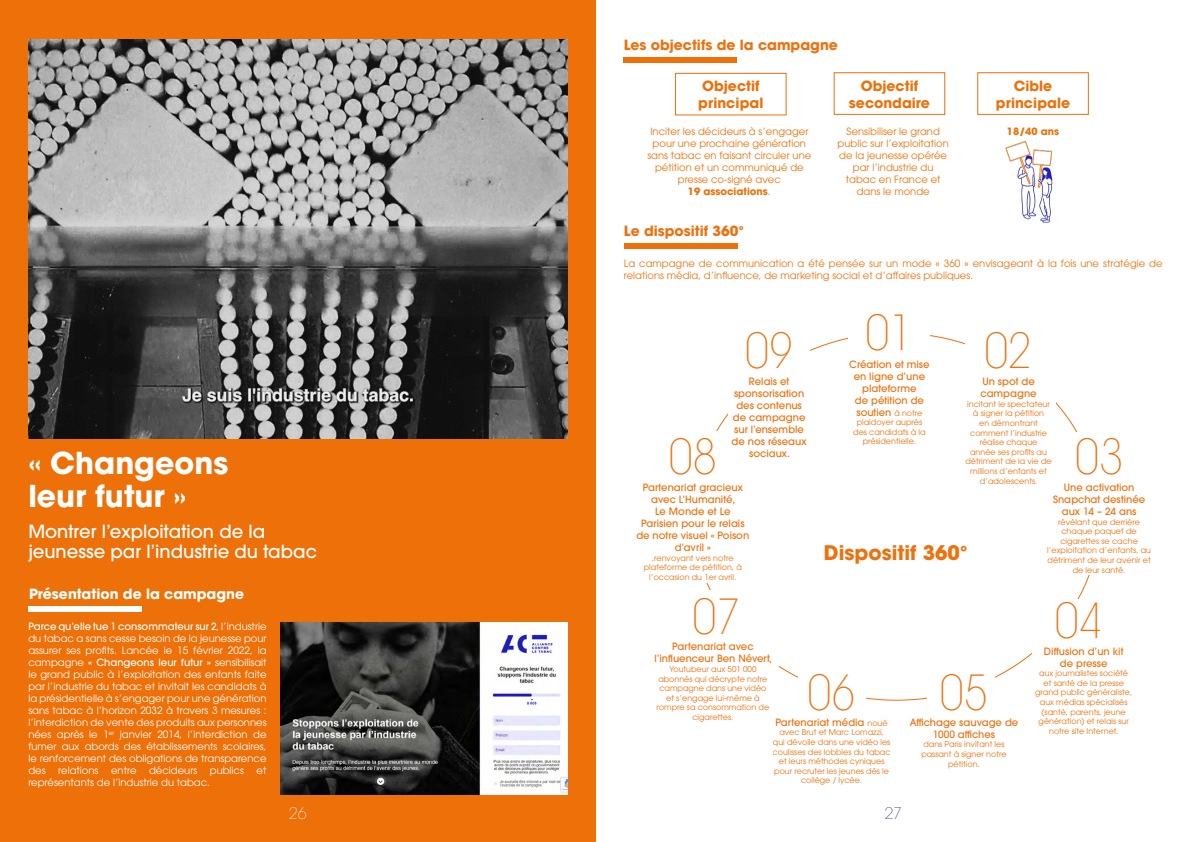
<style>
.page{position:relative;width:1191px;height:842px;background:#fff}
.page>*{position:absolute;margin:0;border:0;box-sizing:border-box;transform-origin:0 0}
.t1{font:200 condensed 48px "ITC Avant Garde Std";color:#ed710d}
.t2{font:700 30px/33px "ITC Avant Garde Pro";color:#fff}
.t3{font:700 20px "ITC Avant Garde Std";color:#ed710d}
.t4{font:500 18px/20px "ITC Avant Garde Pro";color:#fff}
.t5{font:200 16px "ITC Avant Garde Std";color:#273389}
.t6{font:200 16px "ITC Avant Garde Std";color:#fff}
.t7{font:700 14px/16.8px "ITC Avant Garde Std";color:#ed7009;text-align:center}
.t8{font:700 14px "ITC Avant Garde Std";color:#ed710d}
.t9{font:700 14px "ITC Avant Garde Std";color:#fff}
.t10{font:10px/12px "ITC Avant Garde Pro";color:#fff;text-align:justify}
.t11{font:500 10px/12px "ITC Avant Garde Pro";color:#ed710d;text-align:center}
.t12{font:10px/12px "ITC Avant Garde Pro";color:#ed7009;text-align:center}
.t13{font:10px/12px "ITC Avant Garde Pro";color:#ed710d}
.t14{font:700 10px "ITC Avant Garde Pro";color:#ed7009}
.t15{font:8px/9.6px "ITC Avant Garde Pro";color:#ed710d;text-align:center}
.s1{font-weight:500}
.s2{font-weight:700}
.s3{font-weight:400;font-size:8px}
</style>
<div class="page">
<div style="left:0;top:0;width:595px;height:842px;background:#ed7009"></div>
<img style="left:28px;top:40px;width:539px;height:398px">
<div style="left:28px;top:606px;width:114px;height:6px;background:#fff"></div>
<img style="left:280px;top:622px;width:287px;height:173px">
<div style="left:624px;top:243px;width:113px;height:6px;background:#ed7009"></div>
<div style="left:675px;top:73px;width:111px;height:42px;border:1px solid #ed7009"></div>
<div style="left:833px;top:72px;width:112px;height:43px;border:1px solid #ed7009"></div>
<div style="left:977px;top:72px;width:111px;height:43px;border:1px solid #ed7009"></div>
<img style="left:977px;top:108px;width:112px;height:115px">
<div style="left:623px;top:57px;width:114px;height:6px;background:#ed7009"></div>
<h2 class="t2" style="left:28px;top:446px;width:202px">« Changeons leur futur »</h2>
<h3 class="t4" style="left:28px;top:521px;width:290px">Montrer l’exploitation de la jeunesse par l’industrie du tabac</h3>
<h3 class="t9" style="left:29px;top:584px;width:217px">Présentation de la campagne</h3>
<p class="t10" style="left:28px;top:620px;width:240px"><span class="s1">Parce qu’elle tue 1 consommateur sur 2</span>, l’industrie du tabac a sans cesse besoin de la jeunesse pour assurer ses profits. Lancée le 15 février 2022, la campagne <span class="s1">« Changeons leur futur »</span> sensibilisait le grand public à l’exploitation des enfants faite par l’industrie du tabac et invitait les candidats à la présidentielle à s’engager pour une génération sans tabac à l’horizon 2032 à travers 3 mesures : l’interdiction de vente des produits aux personnes nées après le 1<sup>er</sup> janvier 2014, l’interdiction de fumer aux abords des établissements scolaires, le renforcement des obligations de transparence des</p>
<p class="t10" style="left:58px;top:764px;width:42px">relations</p>
<p class="t10" style="left:111px;top:764px;width:27px">entre</p>
<p class="t10" style="left:149px;top:764px;width:50px">décideurs</p>
<p class="t10" style="left:210px;top:764px;width:36px">publics</p>
<p class="t10" style="left:257px;top:764px;width:11px">et</p>
<p class="t10" style="left:28px;top:776px;width:183px">représentants de l’industrie du tabac.</p>
<h3 class="t6" style="left:289px;top:803px;width:19px">26</h3>
<h3 class="t8" style="left:623px;top:36px;width:216px">Les objectifs de la campagne</h3>
<h3 class="t7" style="left:849px;top:77px;width:82px">Objectif secondaire</h3>
<h3 class="t7" style="left:996px;top:77px;width:76px">Cible principale</h3>
<h3 class="t7" style="left:698px;top:78px;width:67px;text-align:left">Objectif principal</h3>
<p class="t12" style="left:647px;top:125px;width:165px">Inciter les décideurs à s’engager pour une prochaine génération sans tabac en faisant circuler une pétition et un communiqué de presse co-signé avec<br><span class="s2">19 associations</span>.</p>
<p class="t12" style="left:837px;top:125px;width:113px">Sensibiliser le grand public sur l’exploitation de la jeunesse opérée par l’industrie du tabac en France et dans le monde</p>
<p class="t14" style="left:1007px;top:125px;width:54px">18/40 ans</p>
<h3 class="t8" style="left:624px;top:222px;width:122px">Le dispositif 360°</h3>
<p class="t13" style="left:624px;top:257px;width:540px">La campagne de communication a été pensée sur un mode « 360 » envisageant à la fois une stratégie de relations média, d’influence, de marketing social et d’affaires publiques.</p>
<h1 class="t1" style="left:745px;top:323px;width:49px">09</h1>
<p class="t11" style="left:731px;top:375px;width:76px">Relais et sponsorisation des contenus de campagne sur l’ensemble de nos réseaux sociaux.</p>
<h1 class="t1" style="left:669px;top:429px;width:49px">08</h1>
<p class="t11" style="left:636px;top:481px;width:114px">Partenariat gracieux avec L’Humanité,<br>Le Monde et Le<br>Parisien pour le relais de notre visuel « Poison d’avril »</p>
<p class="t15" style="left:644px;top:553px;width:99px">,renvoyant vers notre plateforme de pétition, à l’occasion du 1er avril.</p>
<h1 class="t1" style="left:692px;top:589px;width:49px">07</h1>
<h1 class="t1" style="left:865px;top:305px;width:49px">01</h1>
<h1 class="t1" style="left:984px;top:323px;width:49px">02</h1>
<p class="t11" style="left:849px;top:358px;width:82px">Création et mise en ligne d’une plateforme<br>de pétition de soutien <span class="s3">à notre</span></p>
<p class="t15" style="left:853px;top:417px;width:74px">plaidoyer auprès des candidats à la présidentielle.</p>
<p class="t11" style="left:980px;top:375px;width:58px;text-align:left">Un spot de campagne</p>
<p class="t15" style="left:965px;top:399px;width:88px">incitant le spectateur à signer la pétition<br>en démontrant comment l’industrie réalise chaque<br>année ses profits au détriment de la vie de millions d’enfants et d’adolescents.</p>
<h1 class="t1" style="left:1075px;top:429px;width:49px">03</h1>
<p class="t11" style="left:1053px;top:481px;width:94px">Une activation<br>Snapchat destinée aux 14 – 24 ans</p>
<p class="t15" style="left:1047px;top:517px;width:105px">révélant que derrière chaque paquet de cigarettes se cache l’exploitation d’enfants, au détriment de leur avenir et de leur santé.</p>
<h3 class="t3" style="left:824px;top:540px;width:145px">Dispositif 360°</h3>
<h1 class="t1" style="left:1055px;top:593px;width:49px">04</h1>
<p class="t11" style="left:654px;top:641px;width:119px">Partenariat avec l’influenceur Ben Névert,</p>
<p class="t15" style="left:656px;top:664px;width:114px">Youtubeur aux 501 000 abonnés qui décrypte notre campagne dans une vidéo et s’engage lui-même à rompre sa consommation de cigarettes.</p>
<h1 class="t1" style="left:807px;top:664px;width:49px">06</h1>
<p class="t11" style="left:775px;top:716px;width:114px">Partenariat média <span class="s3">noué</span></p>
<p class="t15" style="left:772px;top:727px;width:119px">avec Brut et Marc Lomazzi, qui dévoile dans une vidéo les coulisses des lobbies du tabac et leurs méthodes cyniques pour recruter les jeunes dès le collège / lycée.</p>
<h3 class="t5" style="left:884px;top:803px;width:19px">27</h3>
<h1 class="t1" style="left:940px;top:664px;width:49px">05</h1>
<p class="t11" style="left:909px;top:716px;width:110px">Affichage sauvage de<br>1000 affiches</p>
<p class="t15" style="left:921px;top:739px;width:87px">dans Paris invitant les passant à signer notre pétition.</p>
<p class="t11" style="left:1044px;top:645px;width:81px">Diffusion d’un kit de presse</p>
<p class="t15" style="left:1035px;top:668px;width:99px">aux journalistes société et santé de la presse grand public généraliste, aux médias spécialisés (santé, parents, jeune génération) et relais sur notre site Internet.</p>
</div>
